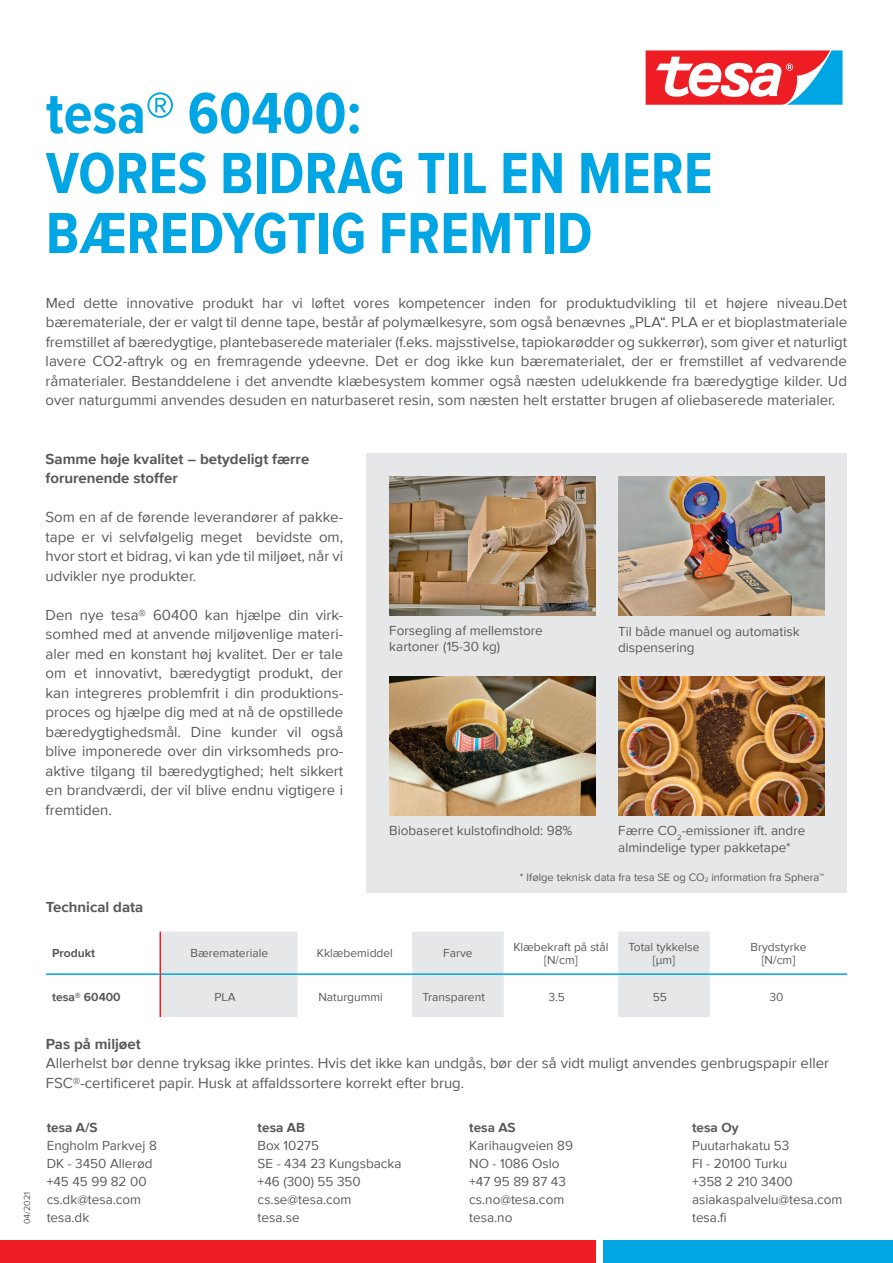
<style>
.page{position:relative;width:893px;height:1263px;background:#fff}
.page>*{position:absolute;margin:0;border:0;box-sizing:border-box;transform-origin:0 0}
.t1{font:700 60px/60px "Proxima Nova Cond";color:#00a6e4}
.t2{font:15px/19.5px "Proxima Nova";color:#57585a;text-align:justify}
.t3{font:700 15px/19.5px "Proxima Nova";color:#57585a}
.t4{font:13.5px/18px "Proxima Nova";color:#57585a}
.t5{font:700 13.5px "Proxima Nova";color:#57585a}
.t6{font:12px/13.5px "Proxima Nova";color:#57585a;text-align:center}
.t7{font:700 12px "Proxima Nova";color:#57585a}
.t8{font:11.1px "Proxima Nova";color:#57585a}
.t9{font:9px "Proxima Nova";color:#57585a}
.s1{font-size:6.45px}
</style>
<div class="page">
<div style="left:366px;top:454px;width:481px;height:439px;background:#e6e7e9"></div>
<img style="left:389px;top:676px;width:206px;height:139px">
<svg style="left:161px;top:932px;width:549px;height:85px;fill:#e6e7e9"></svg>
<hr style="left:46px;top:973px;width:114px;height:2px;background:#00a6e4">
<hr style="left:161px;top:973px;width:137px;height:2px;background:#00a6e4">
<hr style="left:298px;top:973px;width:114px;height:2px;background:#00a6e4">
<hr style="left:412px;top:973px;width:92px;height:2px;background:#00a6e4">
<hr style="left:504px;top:973px;width:114px;height:2px;background:#00a6e4">
<hr style="left:618px;top:973px;width:92px;height:2px;background:#00a6e4">
<hr style="left:710px;top:973px;width:137px;height:2px;background:#00a6e4">
<hr style="left:160px;top:932px;width:1px;height:42px;background:#ee1d23">
<hr style="left:160px;top:974px;width:1px;height:43px;background:#ee1d23">
<img style="left:618px;top:676px;width:206px;height:139px">
<img style="left:389px;top:477px;width:206px;height:138px">
<img style="left:618px;top:477px;width:206px;height:138px">
<div style="left:0;top:1240px;width:595px;height:23px;background:#ee1d23"></div>
<div style="left:603px;top:1240px;width:290px;height:23px;background:#00a6e4"></div>
<svg style="left:645px;top:50px;width:198px;height:55px"></svg>
<h1 class="t1" style="left:46px;top:82px;width:668px">tesa® 60400:<br>VORES BIDRAG TIL EN MERE<br>BÆREDYGTIG FREMTID</h1>
<p class="t2" style="left:46px;top:292px;width:803px">Med dette innovative produkt har vi løftet vores kompetencer inden for produktudvikling til et højere niveau.Det bæremateriale, der er valgt til denne tape, består af polymælkesyre, som også benævnes „PLA“. PLA er et bioplastmateriale fremstillet af bæredygtige, plantebaserede materialer (f.eks. majsstivelse, tapiokarødder og sukkerrør), som giver et naturligt lavere CO2-aftryk og en fremragende ydeevne. Det er dog ikke kun bærematerialet, der er fremstillet af vedvarende råmaterialer. Bestanddelene i det anvendte klæbesystem kommer også næsten udelukkende fra bæredygtige kilder. Ud over naturgummi anvendes desuden en naturbaseret resin, som næsten helt erstatter brugen af oliebaserede materialer.</p>
<p class="t9" style="left:20px;top:1224px;width:34px;rotate:-90deg">04/2021</p>
<p class="t3" style="left:46px;top:448px;width:265px">Samme høje kvalitet – betydeligt færre forurenende stoffer</p>
<p class="t2" style="left:46px;top:507px;width:299px">Som en af de førende leverandører af pakke&shy;tape er vi selvfølgelig meget bevidste om, hvor stort et bidrag, vi kan yde til miljøet, når vi udvikler nye produkter.</p>
<p class="t2" style="left:46px;top:604px;width:299px">Den nye tesa® 60400 kan hjælpe din virk&shy;somhed med at anvende miljøvenlige materi&shy;aler med en konstant høj kvalitet. Der er tale om et innovativt, bæredygtigt produkt, der kan integreres problemfrit i din produktions&shy;proces og hjælpe dig med at nå de opstillede bæredygtighedsmål. Dine kunder vil også blive imponerede over din virksomheds pro&shy;aktive tilgang til bæredygtighed; helt sikkert en brandværdi, der vil blive endnu vigtigere i fremtiden.</p>
<p class="t3" style="left:46px;top:897px;width:99px">Technical data</p>
<p class="t4" style="left:389px;top:621px;width:155px;line-height:16.5px">Forsegling af mellemstore kartoner (15-30 kg)</p>
<p class="t4" style="left:618px;top:622px;width:183px;line-height:16.5px">Til både manuel og automatisk dispensering</p>
<p class="t4" style="left:389px;top:821px;width:185px">Biobaseret kulstofindhold: 98%</p>
<p class="t4" style="left:618px;top:822px;width:189px;line-height:16.5px">Færre CO<sub>2</sub>-emissioner ift. andre almindelige typer pakketape*</p>
<p class="t8" style="left:520px;top:869px;width:306px">* Ifølge teknisk data fra tesa SE og CO<span class="s1">2</span> information fra Sphera™</p>
<p class="t7" style="left:52px;top:944px;width:45px">Produkt</p>
<p class="t6" style="left:190px;top:946px;width:79px">Bæremateriale</p>
<p class="t6" style="left:317px;top:946px;width:78px">Kklæbemiddel</p>
<p class="t6" style="left:443px;top:946px;width:31px">Farve</p>
<p class="t6" style="left:513px;top:939px;width:97px">Klæbekraft på stål [N/cm]</p>
<p class="t6" style="left:628px;top:939px;width:73px">Total tykkelse [µm]</p>
<p class="t6" style="left:750px;top:939px;width:57px">Brydstyrke [N/cm]</p>
<p class="t7" style="left:52px;top:987px;width:70px">tesa® 60400</p>
<p class="t6" style="left:215px;top:989px;width:23px">PLA</p>
<p class="t6" style="left:318px;top:989px;width:66px">Naturgummi</p>
<p class="t6" style="left:422px;top:989px;width:64px">Transparent</p>
<p class="t6" style="left:548px;top:989px;width:18px">3.5</p>
<p class="t6" style="left:653px;top:989px;width:16px">55</p>
<p class="t6" style="left:769px;top:989px;width:16px">30</p>
<p class="t3" style="left:46px;top:1033px;width:97px">Pas på miljøet</p>
<p class="t2" style="left:46px;top:1053px;width:785px">Allerhelst bør denne tryksag ikke printes. Hvis det ikke kan undgås, bør der så vidt muligt anvendes genbrugspapir eller<br>FSC®-certificeret papir. Husk at affaldssortere korrekt efter brug.</p>
<p class="t5" style="left:47px;top:1118px;width:53px">tesa A/S</p>
<p class="t4" style="left:47px;top:1136px;width:112px">Engholm Parkvej 8<br>DK - 3450 Allerød +45 45 99 82 00 cs.dk@tesa.com tesa.dk</p>
<p class="t5" style="left:258px;top:1118px;width:49px">tesa AB</p>
<p class="t4" style="left:258px;top:1136px;width:145px">Box 10275<br>SE - 434 23 Kungsbacka +46 (300) 55 350 cs.se@tesa.com<br>tesa.se</p>
<p class="t5" style="left:469px;top:1118px;width:48px">tesa AS</p>
<p class="t4" style="left:469px;top:1136px;width:105px">Karihaugveien 89<br>NO - 1086 Oslo +47 95 89 87 43 cs.no@tesa.com tesa.no</p>
<p class="t5" style="left:692px;top:1118px;width:48px">tesa Oy</p>
<p class="t4" style="left:692px;top:1136px;width:152px">Puutarhakatu 53<br>FI - 20100 Turku<br>+358 2 210 3400 asiakaspalvelu@tesa.com tesa.fi</p>
</div>
